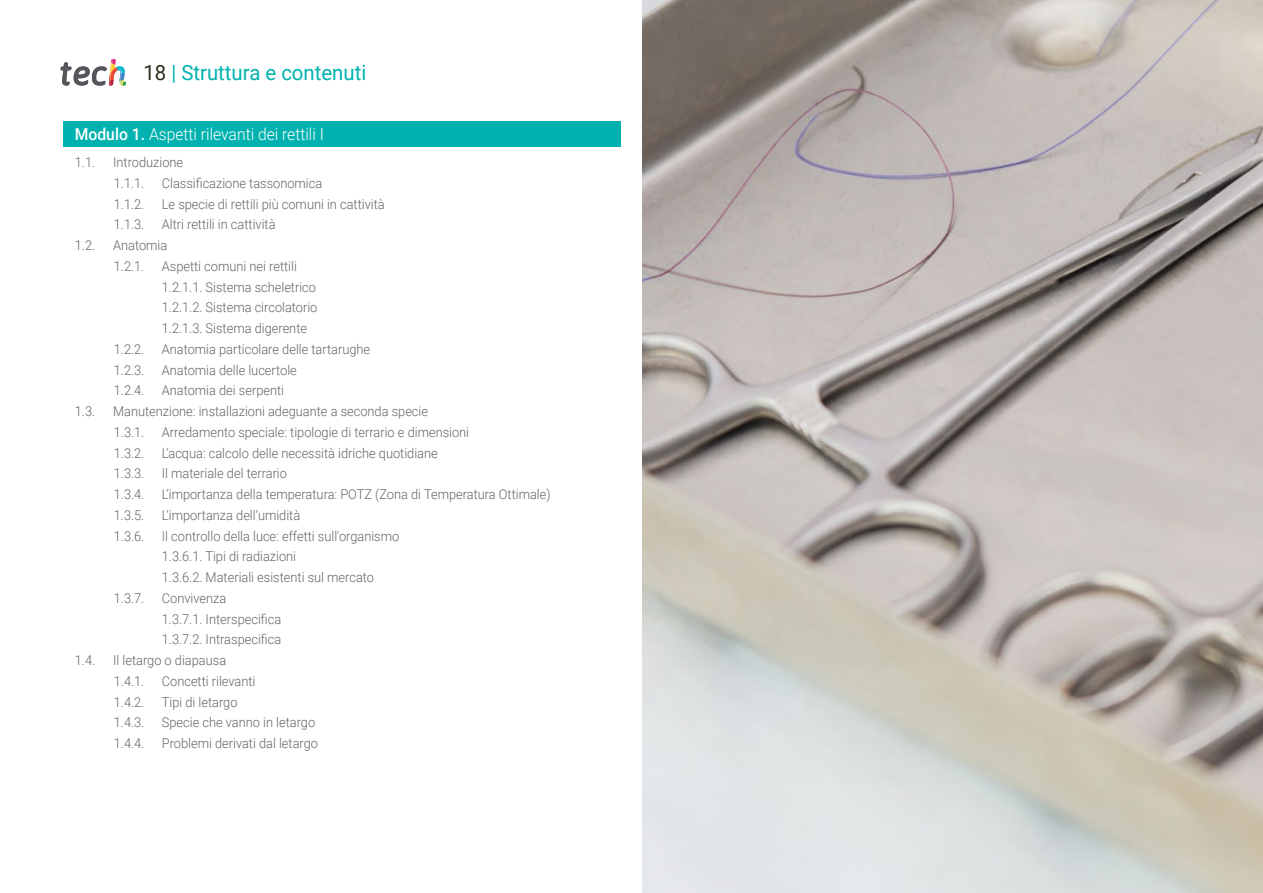
<style>
.page{position:relative;width:1263px;height:893px;background:#fff}
.page>*{position:absolute;margin:0;border:0;box-sizing:border-box;transform-origin:0 0}
.t1{font:21px "Roboto";color:#00b2af}
.t2{font:300 16.5px "Roboto";color:#fff;scale:.95 1}
.t3{font:300 13.5px/20.7px "Roboto";color:#61646a;scale:.95 1}
.s1{color:#312e20}
.s2{font-weight:500}
</style>
<div class="page">
<img style="left:642px;top:0;width:621px;height:893px">
<div style="left:64px;top:121px;width:557px;height:25px;background:#00b2af"></div>
<svg style="left:61px;top:59px;width:65px;height:27px"></svg>
<h1 class="t1" style="left:144px;top:57px;width:224px"><span class="s1">18</span> | Struttura e contenuti</h1>
<p class="t2" style="left:75px;top:123px;width:264px"><span class="s2">Modulo 1.</span> Aspetti rilevanti dei rettili I</p>
<p class="t3" style="left:75px;top:151px;width:23px">1.1.</p>
<p class="t3" style="left:113px;top:151px;width:75px">Introduzione<br>1.1.1.</p>
<p class="t3" style="left:162px;top:172px;width:170px">Classificazione tassonomica</p>
<p class="t3" style="left:114px;top:193px;width:34px">1.1.2.</p>
<p class="t3" style="left:162px;top:193px;width:236px">Le specie di rettili più comuni in cattività</p>
<p class="t3" style="left:114px;top:214px;width:34px">1.1.3.</p>
<p class="t3" style="left:162px;top:214px;width:121px">Altri rettili in cattività</p>
<p class="t3" style="left:75px;top:234px;width:23px">1.2.</p>
<p class="t3" style="left:113px;top:234px;width:59px">Anatomia<br>1.2.1.</p>
<p class="t3" style="left:162px;top:255px;width:165px">Aspetti comuni nei rettili<br>1.2.1.1. Sistema scheletrico<br>1.2.1.2. Sistema circolatorio<br>1.2.1.3. Sistema digerente</p>
<p class="t3" style="left:114px;top:338px;width:34px">1.2.2.</p>
<p class="t3" style="left:162px;top:338px;width:221px">Anatomia particolare delle tartarughe</p>
<p class="t3" style="left:114px;top:359px;width:34px">1.2.3.</p>
<p class="t3" style="left:162px;top:359px;width:144px">Anatomia delle lucertole</p>
<p class="t3" style="left:114px;top:380px;width:34px">1.2.4.</p>
<p class="t3" style="left:162px;top:380px;width:130px">Anatomia dei serpenti</p>
<p class="t3" style="left:75px;top:400px;width:23px">1.3.</p>
<p class="t3" style="left:113px;top:400px;width:333px">Manutenzione: installazioni adeguante a seconda specie<br>1.3.1.</p>
<p class="t3" style="left:162px;top:421px;width:325px">Arredamento speciale: tipologie di terrario e dimensioni</p>
<p class="t3" style="left:114px;top:442px;width:34px">1.3.2.</p>
<p class="t3" style="left:162px;top:442px;width:292px">L’acqua: calcolo delle necessità idriche quotidiane</p>
<p class="t3" style="left:114px;top:463px;width:34px">1.3.3.</p>
<p class="t3" style="left:162px;top:463px;width:133px">Il materiale del terrario</p>
<p class="t3" style="left:114px;top:483px;width:34px">1.3.4.</p>
<p class="t3" style="left:162px;top:483px;width:411px">L’importanza della temperatura: POTZ (Zona di Temperatura Ottimale)</p>
<p class="t3" style="left:114px;top:504px;width:34px">1.3.5.</p>
<p class="t3" style="left:162px;top:504px;width:147px">L’importanza dell’umidità</p>
<p class="t3" style="left:114px;top:525px;width:34px">1.3.6.</p>
<p class="t3" style="left:162px;top:525px;width:251px">Il controllo della luce: effetti sull'organismo<br>1.3.6.1. Tipi di radiazioni<br>1.3.6.2. Materiali esistenti sul mercato</p>
<p class="t3" style="left:114px;top:587px;width:34px">1.3.7.</p>
<p class="t3" style="left:162px;top:587px;width:127px">Convivenza<br>1.3.7.1. Interspecifica<br>1.3.7.2. Intraspecifica</p>
<p class="t3" style="left:75px;top:649px;width:23px">1.4.</p>
<p class="t3" style="left:113px;top:649px;width:121px">Il letargo o diapausa<br>1.4.1.</p>
<p class="t3" style="left:162px;top:670px;width:100px">Concetti rilevanti</p>
<p class="t3" style="left:114px;top:691px;width:34px">1.4.2.</p>
<p class="t3" style="left:162px;top:691px;width:81px">Tipi di letargo</p>
<p class="t3" style="left:114px;top:712px;width:34px">1.4.3.</p>
<p class="t3" style="left:162px;top:712px;width:163px">Specie che vanno in letargo</p>
<p class="t3" style="left:114px;top:732px;width:34px">1.4.4.</p>
<p class="t3" style="left:162px;top:732px;width:166px">Problemi derivati dal letargo</p>
</div>
